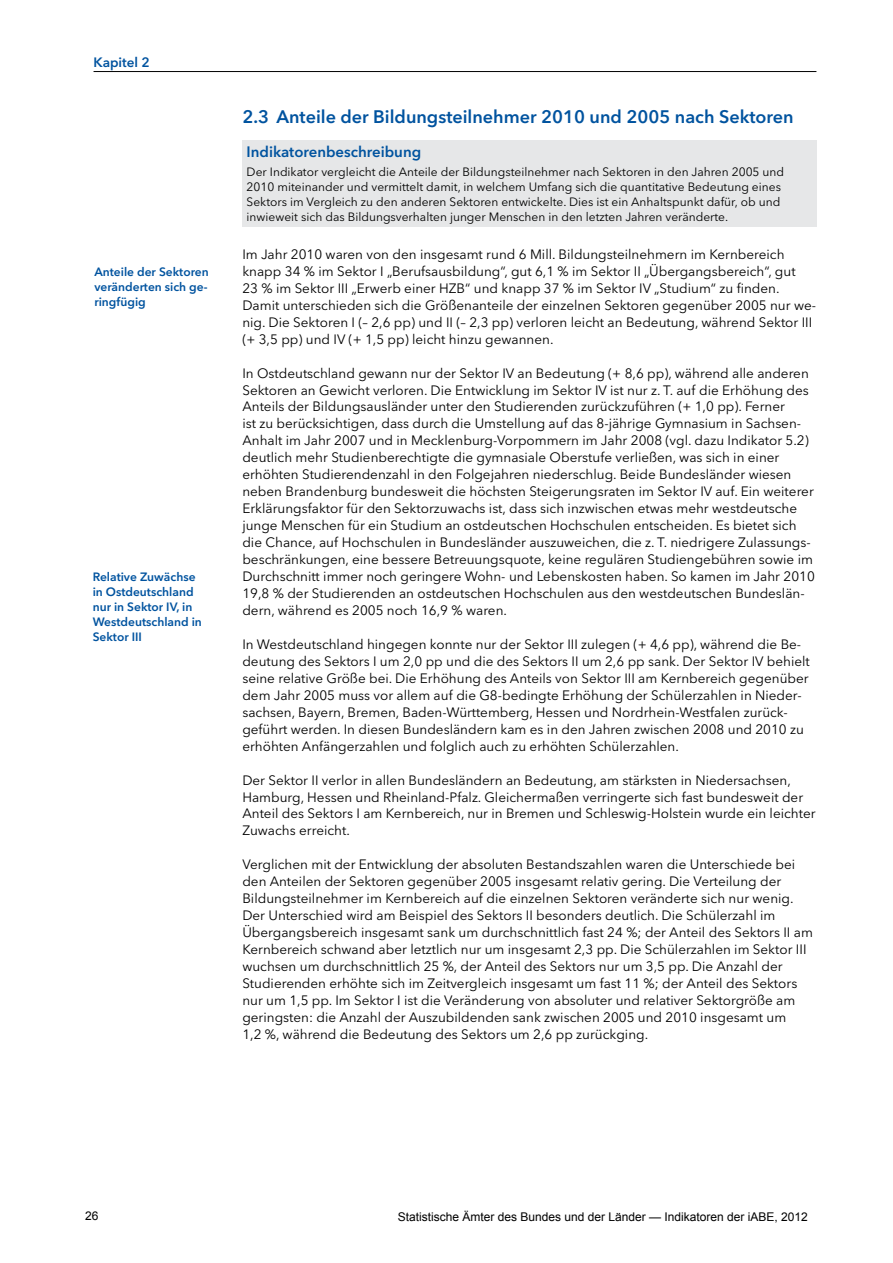
<style>
.page{position:relative;width:893px;height:1263px;background:#fff}
.page>*{position:absolute;margin:0;border:0;box-sizing:border-box;transform-origin:0 0}
.t1{font:600 18px "Avenir Next LT Pro";color:#00539f}
.t2{font:600 15px "Avenir Next LT Pro";color:#00539f}
.t3{font:13.5px/17px "Avenir Next LT Pro";color:#000}
.t4{font:600 13.5px "Avenir Next LT Pro";color:#00539f}
.t5{font:12px/15px "Avenir Next LT Pro";color:#000}
.t6{font:600 12px/15px "Avenir Next LT Pro";color:#00539f;text-align:justify}
.t7{font:12px "Arial";color:#000}
</style>
<div class="page">
<hr style="left:94px;top:71px;width:722px;height:1px;background:#000">
<div style="left:242px;top:140px;width:574px;height:87px;background:#e6e7e8"></div>
<p class="t4" style="left:94px;top:54px;width:58px">Kapitel 2</p>
<p class="t6" style="left:94px;top:264px;width:116px">Anteile der Sektoren veränderten sich ge&shy;ringfügig</p>
<p class="t6" style="left:93px;top:569px;width:111px;text-align:left">Relative Zuwächse in Ostdeutschland nur in Sektor IV, in<br>Westdeutschland in<br>Sektor III</p>
<h1 class="t1" style="left:242px;top:106px;width:553px">2.3 Anteile der Bildungsteilnehmer 2010 und 2005 nach Sektoren</h1>
<p class="t2" style="left:247px;top:143px;width:176px">Indikatorenbeschreibung</p>
<p class="t5" style="left:247px;top:165px;width:539px">Der Indikator vergleicht die Anteile der Bildungsteilnehmer nach Sektoren in den Jahren 2005 und 2010 miteinander und vermittelt damit, in welchem Umfang sich die quantitative Bedeutung eines Sektors im Vergleich zu den anderen Sektoren entwickelte. Dies ist ein Anhaltspunkt dafür, ob und inwieweit sich das Bildungsverhalten junger Menschen in den letzten Jahren veränderte.</p>
<p class="t3" style="left:242px;top:246px;width:575px">Im Jahr 2010 waren von den insgesamt rund 6 Mill. Bildungsteilnehmern im Kernbereich knapp 34 % im Sektor I „Berufsausbildung“, gut 6,1 % im Sektor II „Übergangsbereich“, gut<br>23 % im Sektor III „Erwerb einer HZB“ und knapp 37 % im Sektor IV „Studium“ zu finden.<br>Damit unterschieden sich die Größenanteile der einzelnen Sektoren gegenüber 2005 nur we&shy;nig. Die Sektoren I (– 2,6 pp) und II (– 2,3 pp) verloren leicht an Bedeutung, während Sektor III (+ 3,5 pp) und IV (+ 1,5 pp) leicht hinzu gewannen.</p>
<p class="t3" style="left:242px;top:364px;width:574px">In Ostdeutschland gewann nur der Sektor IV an Bedeutung (+ 8,6 pp), während alle anderen Sektoren an Gewicht verloren. Die Entwicklung im Sektor IV ist nur z. T. auf die Erhöhung des Anteils der Bildungsausländer unter den Studierenden zurückzuführen (+ 1,0 pp). Ferner<br>ist zu berücksichtigen, dass durch die Umstellung auf das 8-jährige Gymnasium in Sachsen-Anhalt im Jahr 2007 und in Mecklenburg-Vorpommern im Jahr 2008 (vgl. dazu Indikator 5.2) deutlich mehr Studienberechtigte die gymnasiale Oberstufe verließen, was sich in einer erhöhten Studierendenzahl in den Folgejahren niederschlug. Beide Bundesländer wiesen neben Brandenburg bundesweit die höchsten Steigerungsraten im Sektor IV auf. Ein weiterer Erklärungsfaktor für den Sektorzuwachs ist, dass sich inzwischen etwas mehr westdeutsche junge Menschen für ein Studium an ostdeutschen Hochschulen entscheiden. Es bietet sich die Chance, auf Hochschulen in Bundesländer auszuweichen, die z. T. niedrigere Zulassungs&shy;beschränkungen, eine bessere Betreuungsquote, keine regulären Studiengebühren sowie im Durchschnitt immer noch geringere Wohn- und Lebenskosten haben. So kamen im Jahr 2010<br>19,8 % der Studierenden an ostdeutschen Hochschulen aus den westdeutschen Bundeslän&shy;dern, während es 2005 noch 16,9 % waren.</p>
<p class="t3" style="left:242px;top:636px;width:569px">In Westdeutschland hingegen konnte nur der Sektor III zulegen (+ 4,6 pp), während die Be&shy;deutung des Sektors I um 2,0 pp und die des Sektors II um 2,6 pp sank. Der Sektor IV behielt seine relative Größe bei. Die Erhöhung des Anteils von Sektor III am Kernbereich gegenüber dem Jahr 2005 muss vor allem auf die G8-bedingte Erhöhung der Schülerzahlen in Nieder&shy;sachsen, Bayern, Bremen, Baden-Württemberg, Hessen und Nordrhein-Westfalen zurück&shy;geführt werden. In diesen Bundesländern kam es in den Jahren zwischen 2008 und 2010 zu erhöhten Anfängerzahlen und folglich auch zu erhöhten Schülerzahlen.</p>
<p class="t3" style="left:242px;top:771px;width:575px">Der Sektor II verlor in allen Bundesländern an Bedeutung, am stärksten in Niedersachsen, Hamburg, Hessen und Rheinland-Pfalz. Gleichermaßen verringerte sich fast bundesweit der Anteil des Sektors I am Kernbereich, nur in Bremen und Schleswig-Holstein wurde ein leichter Zuwachs erreicht.</p>
<p class="t3" style="left:242px;top:856px;width:572px">Verglichen mit der Entwicklung der absoluten Bestandszahlen waren die Unterschiede bei den Anteilen der Sektoren gegenüber 2005 insgesamt relativ gering. Die Verteilung der Bildungsteilnehmer im Kernbereich auf die einzelnen Sektoren veränderte sich nur wenig.<br>Der Unterschied wird am Beispiel des Sektors II besonders deutlich. Die Schülerzahl im Übergangsbereich insgesamt sank um durchschnittlich fast 24 %; der Anteil des Sektors II am Kernbereich schwand aber letztlich nur um insgesamt 2,3 pp. Die Schülerzahlen im Sektor III wuchsen um durchschnittlich 25 %, der Anteil des Sektors nur um 3,5 pp. Die Anzahl der Studierenden erhöhte sich im Zeitvergleich insgesamt um fast 11 %; der Anteil des Sektors nur um 1,5 pp. Im Sektor I ist die Veränderung von absoluter und relativer Sektorgröße am geringsten: die Anzahl der Auszubildenden sank zwischen 2005 und 2010 insgesamt um<br>1,2 %, während die Bedeutung des Sektors um 2,6 pp zurückging.</p>
<p class="t7" style="left:85px;top:1207px;width:15px">26</p>
<p class="t7" style="left:398px;top:1208px;width:412px">Statistische Ämter des Bundes und der Länder — Indikatoren der iABE, 2012</p>
</div>
